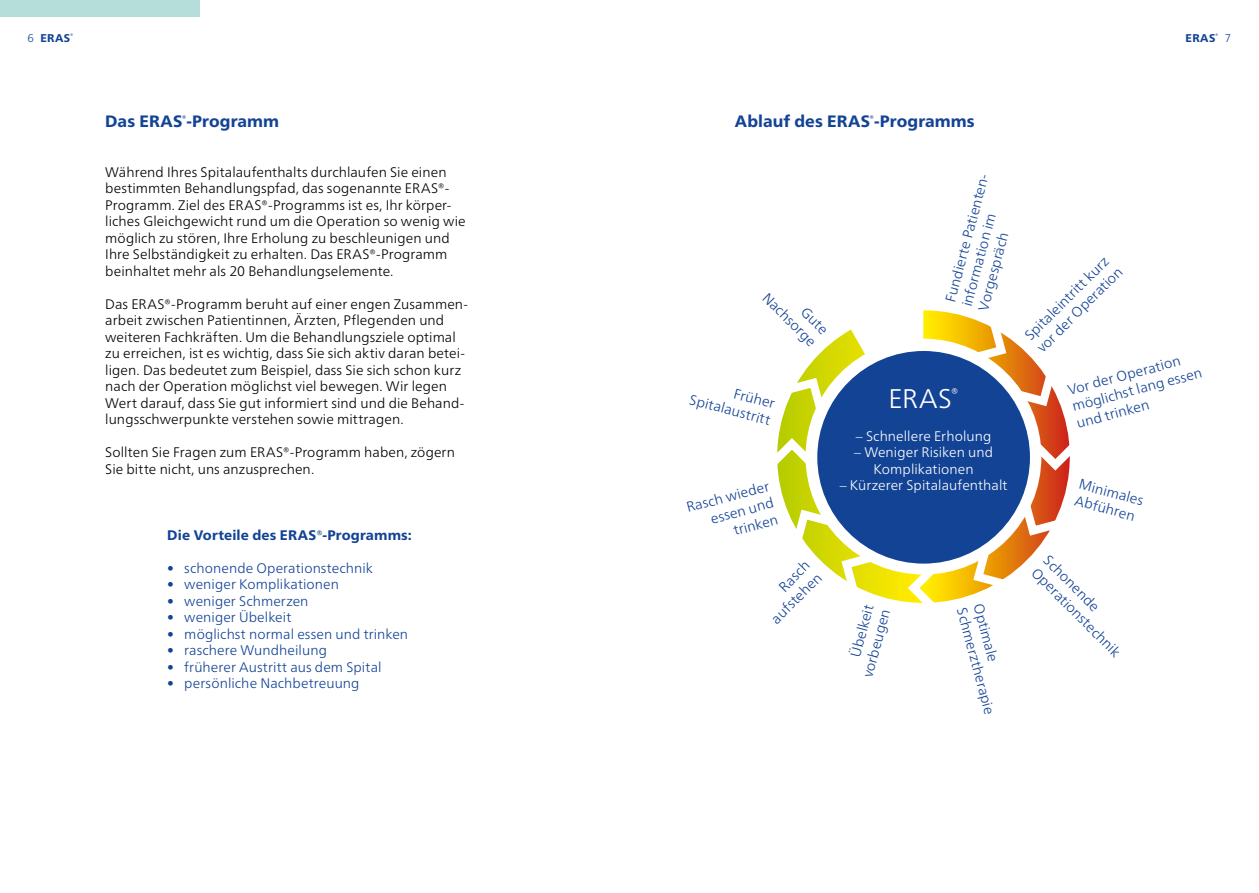
<style>
.page{position:relative;width:1259px;height:893px;background:#fff}
.page>*{position:absolute;margin:0;border:0;box-sizing:border-box;transform-origin:0 0}
.t1{font:300 27px "Frutiger Neue W01";color:#fff}
.t2{font:800 16.5px "Frutiger Neue W01";letter-spacing:.005em;color:#134395}
.t3{font:300 14.25px/17.1px "Frutiger Neue W01";color:#134395}
.t4{font:300 13.8px/16.5px "Frutiger Neue W01";letter-spacing:.005em;color:#000}
.t5{font:300 13.8px "Frutiger Neue W01";letter-spacing:.005em;color:#134395}
.t6{font:300 13.8px/16.5px "Frutiger Neue W01";letter-spacing:.005em;color:#fff;text-align:center}
.t7{font:800 13.8px "Frutiger Neue W01";letter-spacing:.01em;color:#134395}
.t8{font:800 11.25px "Frutiger Neue W01";letter-spacing:.035em;color:#134395}
.t9{font:300 11.25px "Frutiger Neue W01";color:#134395}
</style>
<div class="page">
<div style="left:0;top:0;width:200px;height:17px;background:#b5ddda"></div>
<svg style="left:778px;top:310px;width:291px;height:292px"></svg>
<svg style="left:902px;top:562px;width:43px;height:41px"></svg>
<svg style="left:968px;top:494px;width:101px;height:100px"></svg>
<svg style="left:1027px;top:434px;width:43px;height:42px"></svg>
<svg style="left:964px;top:313px;width:96px;height:98px"></svg>
<svg style="left:777px;top:310px;width:146px;height:165px"></svg>
<svg style="left:787px;top:505px;width:96px;height:96px"></svg>
<div style="left:817px;top:351px;width:213px;height:213px;background:#134395;border-radius:50%"></div>
<p class="t8" style="left:40px;top:31px;width:34px">ERAS<sup>®</sup></p>
<p class="t8" style="left:1185px;top:31px;width:34px">ERAS<sup>®</sup></p>
<p class="t9" style="left:28px;top:31px;width:8px">6</p>
<p class="t9" style="left:1225px;top:31px;width:8px">7</p>
<p class="t2" style="left:105px;top:112px;width:175px">Das ERAS<sup>®</sup>-Programm</p>
<p class="t4" style="left:105px;top:164px;width:362px">Während Ihres Spitalaufenthalts durchlaufen Sie einen bestimmten Behandlungspfad, das sogenannte ERAS®- Programm. Ziel des ERAS®-Programms ist es, Ihr körper&shy;liches Gleichgewicht rund um die Operation so wenig wie möglich zu stören, Ihre Erholung zu beschleunigen und Ihre Selbständigkeit zu erhalten. Das ERAS®-Programm beinhaltet mehr als 20 Behandlungselemente.</p>
<p class="t4" style="left:105px;top:296px;width:363px">Das ERAS®-Programm beruht auf einer engen Zusammen&shy;arbeit zwischen Patientinnen, Ärzten, Pflegenden und weiteren Fachkräften. Um die Behandlungsziele optimal zu erreichen, ist es wichtig, dass Sie sich aktiv daran betei&shy;ligen. Das bedeutet zum Beispiel, dass Sie sich schon kurz nach der Operation möglichst viel bewegen. Wir legen Wert darauf, dass Sie gut informiert sind und die Behand&shy;lungsschwerpunkte verstehen sowie mittragen.</p>
<p class="t4" style="left:105px;top:444px;width:351px">Sollten Sie Fragen zum ERAS®-Programm haben, zögern<br>Sie bitte nicht, uns anzusprechen.</p>
<p class="t7" style="left:167px;top:527px;width:246px">Die Vorteile des ERAS®-Programms:</p>
<p class="t5" style="left:167px;top:560px;width:207px">• schonende Operationstechnik</p>
<p class="t5" style="left:167px;top:576px;width:173px">• weniger Komplikationen</p>
<p class="t5" style="left:167px;top:593px;width:143px">• weniger Schmerzen</p>
<p class="t5" style="left:167px;top:609px;width:126px">• weniger Übelkeit</p>
<p class="t5" style="left:167px;top:626px;width:242px">• möglichst normal essen und trinken</p>
<p class="t5" style="left:167px;top:642px;width:161px">• raschere Wundheilung</p>
<p class="t5" style="left:167px;top:659px;width:216px">• früherer Austritt aus dem Spital</p>
<p class="t5" style="left:167px;top:675px;width:194px">• persönliche Nachbetreuung</p>
<p class="t2" style="left:735px;top:112px;width:241px">Ablauf des ERAS<sup>®</sup>-Programms</p>
<p class="t3" style="left:783px;top:277px;width:70px;text-align:right;rotate:45deg">Gute<br>Nachsorge</p>
<p class="t3" style="left:941px;top:299px;width:136px;rotate:-75deg">Fundierte Patienten&shy;information im<br>Vorgespräch</p>
<p class="t3" style="left:696px;top:374px;width:85px;text-align:right;rotate:15deg">Früher<br>Spitalaustritt</p>
<p class="t3" style="left:684px;top:499px;width:86px;text-align:right;rotate:-15deg">Rasch wieder essen und trinken</p>
<p class="t3" style="left:755px;top:603px;width:67px;text-align:right;rotate:-45deg">Rasch aufstehen</p>
<h1 class="t1" style="left:888px;top:382px;width:71px">ERAS<sup>®</sup></h1>
<p class="t6" style="left:856px;top:428px;width:137px">– Schnellere Erholung</p>
<p class="t6" style="left:854px;top:444px;width:140px">– Weniger Risiken und<br>Komplikationen</p>
<p class="t6" style="left:839px;top:477px;width:169px">– Kürzerer Spitalaufenthalt</p>
<p class="t3" style="left:842px;top:670px;width:72px;text-align:right;rotate:-75deg">Übelkeit vorbeugen</p>
<p class="t3" style="left:986px;top:601px;width:111px;rotate:75deg">Optimale<br>Schmerztherapie</p>
<p class="t3" style="left:1021px;top:332px;width:116px;rotate:-45deg">Spitaleintritt kurz vor der Operation</p>
<p class="t3" style="left:1065px;top:382px;width:135px;rotate:-15deg">Vor der Operation möglichst lang essen und trinken</p>
<p class="t3" style="left:1081px;top:475px;width:68px;rotate:15deg">Minimales<br>Abführen</p>
<p class="t3" style="left:1052px;top:552px;width:121px;rotate:45deg">Schonende<br>Operationstechnik</p>
</div>
